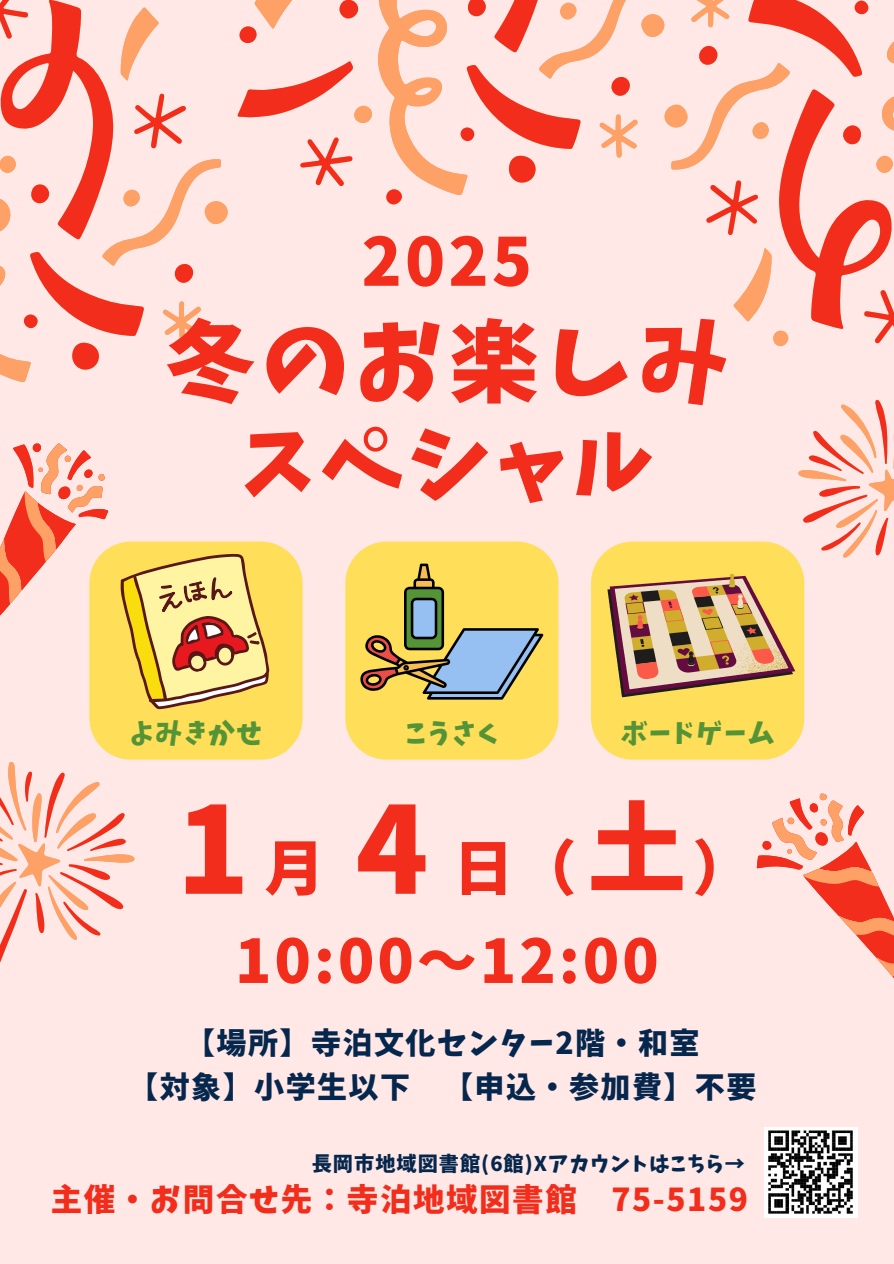
<style>
.page{position:relative;width:894px;height:1264px;background:#fff}
.page>*{position:absolute;margin:0;border:0;box-sizing:border-box;transform-origin:0 0}
.t1{font:120px "Keifont";color:#f22d1b}
.t2{font:99px "Keifont";color:#f22d1b}
.t3{font:90px "Keifont";letter-spacing:.05em;color:#f22d1b}
.t4{font:82.5px "Keifont";letter-spacing:.05em;color:#f22d1b}
.t5{font:66px "Keifont";color:#f22d1b}
.t6{font:60px "Keifont";letter-spacing:.05em;color:#f22d1b}
.t7{font:31.5px "Keifont";letter-spacing:.05em;color:#f22d1b}
.t8{font:30px "Keifont";letter-spacing:.05em;color:#06274d}
.t9{font:27px "Keifont";letter-spacing:.05em;color:#549437}
.t10{font:20.25px "Keifont";letter-spacing:.05em;color:#06274d}
</style>
<div class="page">
<div style="left:0;top:0;width:893px;height:1263px;background:#ffe8e6"></div>
<svg style="left:193px;top:159px;width:35px;height:177px"></svg>
<svg style="left:0;top:0;width:193px;height:382px"></svg>
<svg style="left:664px;top:0;width:34px;height:170px"></svg>
<svg style="left:698px;top:0;width:195px;height:347px"></svg>
<svg style="left:629px;top:14px;width:35px;height:135px"></svg>
<svg style="left:237px;top:0;width:392px;height:204px"></svg>
<svg style="left:0;top:759px;width:164px;height:204px"></svg>
<svg style="left:756px;top:793px;width:137px;height:184px"></svg>
<div style="left:89px;top:542px;width:213px;height:217px;background:#ffde59"></div>
<svg style="left:0;top:443px;width:269px;height:266px"></svg>
<svg style="left:345px;top:541px;width:213px;height:218px;background:#fede62"></svg>
<svg style="left:360px;top:563px;width:183px;height:136px;background:#c0b46c"></svg>
<div style="left:591px;top:550px;width:213px;height:209px;background:#ffde59"></div>
<svg style="left:607px;top:400px;width:286px;height:297px"></svg>
<img style="left:764px;top:1127px;width:92px;height:89px">
<h3 class="t5" style="left:361px;top:229px;width:172px">2025</h3>
<p class="t3" style="left:165px;top:318px;width:564px">冬のお楽しみ</p>
<p class="t4" style="left:239px;top:422px;width:417px">スペシャル</p>
<p class="t9" style="left:129px;top:720px;width:134px">よみきかせ</p>
<p class="t9" style="left:405px;top:720px;width:95px">こうさく</p>
<p class="t9" style="left:620px;top:720px;width:155px">ボードゲーム</p>
<h2 class="t1" style="left:176px;top:790px;width:74px">1</h2>
<p class="t6" style="left:264px;top:838px;width:61px">月</p>
<h2 class="t1" style="left:355px;top:790px;width:74px">4</h2>
<p class="t6" style="left:453px;top:838px;width:124px">日（</p>
<h2 class="t2" style="left:587px;top:799px;width:100px">土</h2>
<p class="t6" style="left:692px;top:838px;width:61px">）</p>
<p class="t6" style="left:235px;top:931px;width:425px">10:00～12:00</p>
<h5 class="t8" style="left:185px;top:1028px;width:515px">【場所】寺泊文化センター2階・和室</h5>
<h5 class="t8" style="left:128px;top:1072px;width:629px">【対象】小学生以下 【申込・参加費】不要</h5>
<p class="t10" style="left:312px;top:1153px;width:434px">長岡市地域図書館(6館)Xアカウントはこちら→</p>
<h5 class="t7" style="left:51px;top:1184px;width:698px">主催・お問合せ先：寺泊地域図書館 75-5159</h5>
</div>
